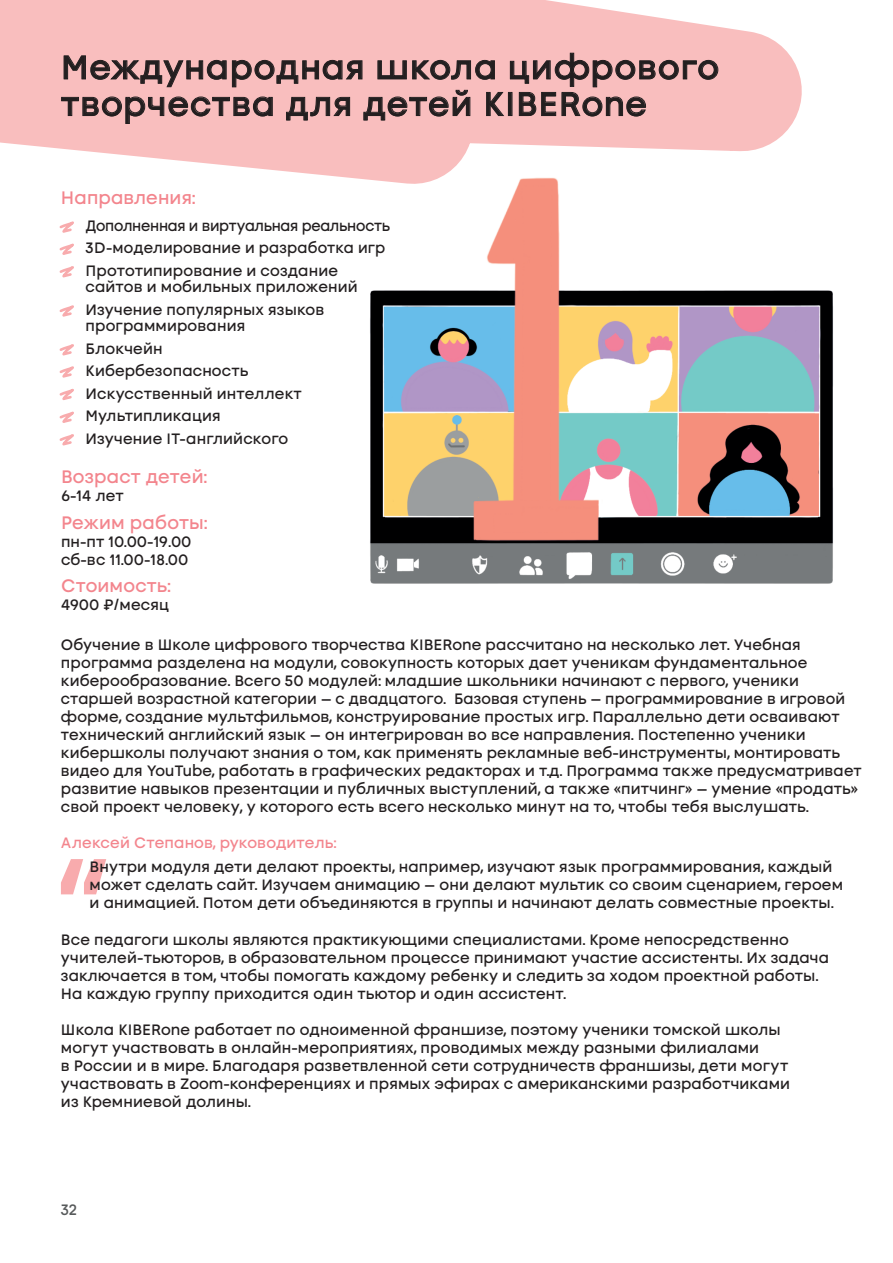
<style>
.page{position:relative;width:893px;height:1263px;background:#fff}
.page>*{position:absolute;margin:0;border:0;box-sizing:border-box;transform-origin:0 0}
.t1{font:33px/36.6px "Rkm";letter-spacing:.03em;color:#231f20}
.t2{font:18px "Rkm";letter-spacing:.01em;color:#f3858d}
.t3{font:15px/18px "Rkm";letter-spacing:.01em;color:#231f20}
.t4{font:15px/22.5px "Rkm";letter-spacing:.01em;color:#231f20;scale:.96 1}
.t5{font:15px "Rkm";letter-spacing:.01em;color:#f3858d}
.t6{font:15px "Rkm";color:#575a5b}
</style>
<div class="page">
<img style="left:370px;top:268px;width:463px;height:316px">
<svg style="left:0;top:0;width:802px;height:268px"></svg>
<svg style="left:61px;top:52px;width:658px;height:72px;background:#dfaaaa"></svg>
<svg style="left:61px;top:859px;width:45px;height:35px"></svg>
<svg style="left:59px;top:221px;width:15px;height:12px"></svg>
<svg style="left:59px;top:243px;width:15px;height:12px"></svg>
<svg style="left:59px;top:266px;width:15px;height:12px"></svg>
<svg style="left:59px;top:344px;width:15px;height:12px"></svg>
<svg style="left:59px;top:305px;width:15px;height:12px"></svg>
<svg style="left:59px;top:366px;width:15px;height:12px"></svg>
<svg style="left:59px;top:389px;width:15px;height:11px"></svg>
<svg style="left:59px;top:411px;width:15px;height:12px"></svg>
<svg style="left:59px;top:434px;width:15px;height:12px"></svg>
<hr style="left:892px;top:0;width:1px;height:1263px;background:#f2f3f4">
<h1 class="t1" style="left:61px;top:50px;width:660px">Международная школа цифрового творчества для детей KIBERone</h1>
<p class="t2" style="left:61px;top:188px;width:136px">Направления:</p>
<p class="t4" style="left:86px;top:215px;width:319px">Дополненная и виртуальная реальность<br>3D-моделирование и разработка игр<br>Прототипирование и создание</p>
<p class="t3" style="left:86px;top:276px;width:274px;line-height:22.5px">сайтов и мобильных приложений<br>Изучение популярных языков</p>
<p class="t3" style="left:86px;top:315px;width:218px;line-height:22.5px">программирования<br>Блокчейн<br>Кибербезопасность<br>Искусственный интеллект<br>Мультипликация<br>Изучение IT-английского</p>
<p class="t2" style="left:61px;top:467px;width:147px">Возраст детей:</p>
<p class="t3" style="left:61px;top:487px;width:64px">6-14 лет</p>
<p class="t2" style="left:61px;top:513px;width:147px">Режим работы:</p>
<p class="t3" style="left:61px;top:533px;width:132px">пн-пт 10.00-19.00 сб-вс 11.00-18.00</p>
<p class="t2" style="left:61px;top:576px;width:111px">Стоимость:</p>
<p class="t3" style="left:61px;top:596px;width:110px">4900 ₽/месяц</p>
<p class="t3" style="left:61px;top:636px;width:802px">Обучение в Школе цифрового творчества KIBERone рассчитано на несколько лет. Учебная программа разделена на модули, совокупность которых дает ученикам фундаментальное киберообразование. Всего 50 модулей: младшие школьники начинают с первого, ученики старшей возрастной категории — с двадцатого. Базовая ступень — программирование в игровой форме, создание мультфильмов, конструирование простых игр. Параллельно дети осваивают технический английский язык — он интегрирован во все направления. Постепенно ученики кибершколы получают знания о том, как применять рекламные веб-инструменты, монтировать видео для YouTube, работать в графических редакторах и т.д. Программа также предусматривает развитие навыков презентации и публичных выступлений, а также «питчинг» — умение «продать» свой проект человеку, у которого есть всего несколько минут на то, чтобы тебя выслушать.</p>
<p class="t5" style="left:61px;top:835px;width:277px">Алексей Степанов, руководитель:</p>
<p class="t3" style="left:90px;top:859px;width:755px">Внутри модуля дети делают проекты, например, изучают язык программирования, каждый может сделать сайт. Изучаем анимацию — они делают мультик со своим сценарием, героем и анимацией. Потом дети объединяются в группы и начинают делать совместные проекты.</p>
<p class="t3" style="left:61px;top:931px;width:770px">Все педагоги школы являются практикующими специалистами. Кроме непосредственно учителей-тьюторов, в образовательном процессе принимают участие ассистенты. Их задача заключается в том, чтобы помогать каждому ребенку и следить за ходом проектной работы.<br>На каждую группу приходится один тьютор и один ассистент.</p>
<p class="t3" style="left:61px;top:1021px;width:731px">Школа KIBERone работает по одноименной франшизе, поэтому ученики томской школы могут участвовать в онлайн-мероприятиях, проводимых между разными филиалами<br>в России и в мире. Благодаря разветвленной сети сотрудничеств франшизы, дети могут участвовать в Zoom-конференциях и прямых эфирах с американскими разработчиками из Кремниевой долины.</p>
<p class="t6" style="left:61px;top:1202px;width:18px">32</p>
</div>
